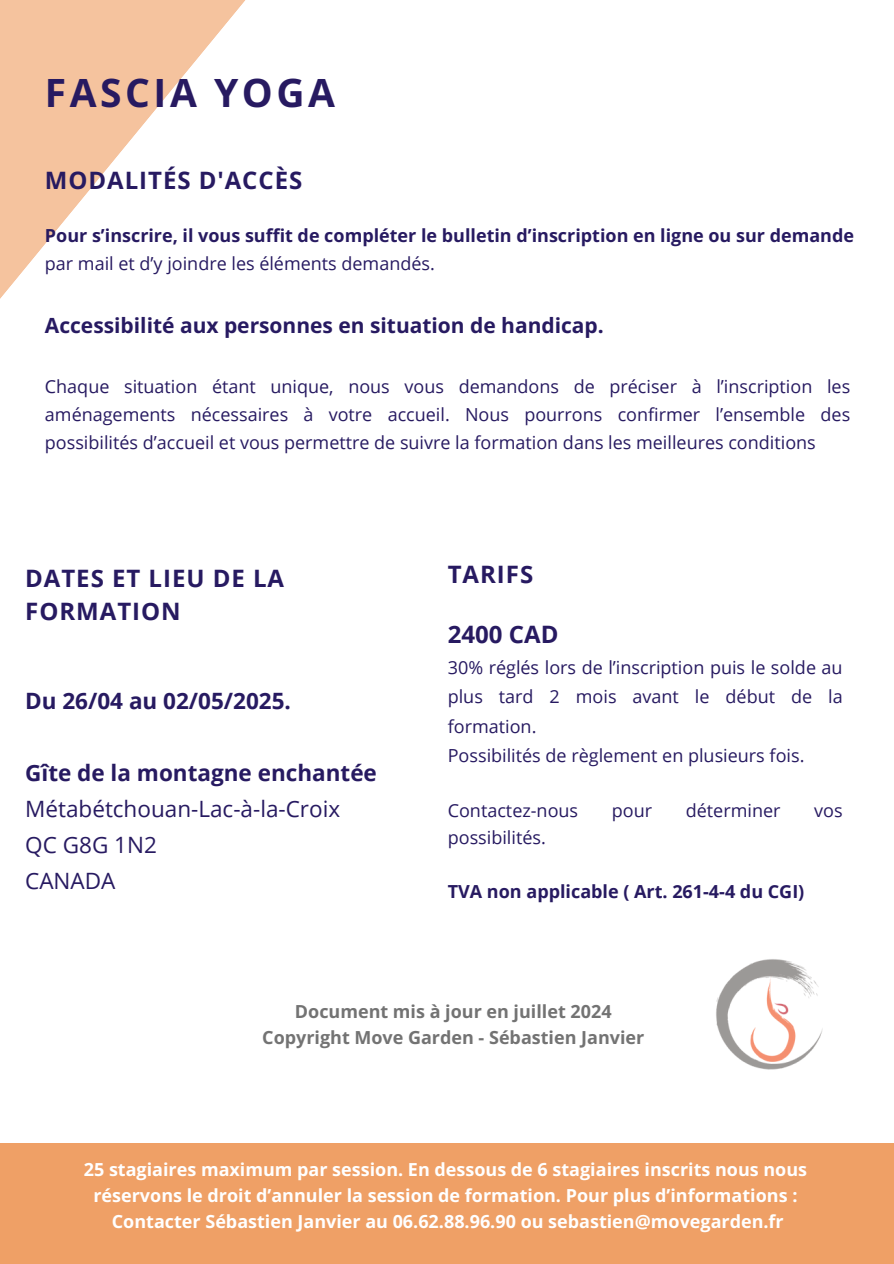
<style>
.page{position:relative;width:894px;height:1264px;background:#fff}
.page>*{position:absolute;margin:0;border:0;box-sizing:border-box;transform-origin:0 0}
.t1{font:700 39px "Open Sans";letter-spacing:.09em;color:#271a61}
.t2{font:700 24px/33.8px "Open Sans";letter-spacing:.04em;color:#271a61}
.t3{font:22.5px/36px "Open Sans";color:#271a61}
.t4{font:700 22.5px "Open Sans";color:#271a61}
.t5{font:700 21px "Open Sans";color:#271a61}
.t6{font:18px/28.2px "Open Sans";color:#271a61;text-align:justify}
.t7{font:700 18px/26px "Open Sans";color:#fff;text-align:center}
.t8{font:700 18px "Open Sans";color:#271a61}
.t9{font:700 18px/25.8px "Open Sans";color:#737373;text-align:center}
.s1{font-weight:700}
</style>
<div class="page">
<svg style="left:0;top:0;width:245px;height:299px"></svg>
<img style="left:716px;top:959px;width:107px;height:111px">
<div style="left:0;top:1143px;width:893px;height:120px;background:#efa066"></div>
<p class="t1" style="left:45px;top:65px;width:291px">FASCIA YOGA</p>
<p class="t2" style="left:45px;top:163px;width:259px">MODALITÉS D'ACCÈS</p>
<h1 class="t8" style="left:45px;top:223px;width:810px">Pour s’inscrire, il vous suffit de compléter le bulletin d’inscription en ligne ou sur demande</h1>
<h2 class="t6" style="left:45px;top:249px;width:391px">par mail et d’y joindre les éléments demandés.</h2>
<h5 class="t5" style="left:45px;top:311px;width:560px">Accessibilité aux personnes en situation de handicap.</h5>
<p class="t6" style="left:45px;top:371px;width:806px">Chaque situation étant unique, nous vous demandons de préciser à l’inscription les aménagements nécessaires à votre accueil. Nous pourrons confirmer l’ensemble des possibilités d’accueil et vous permettre de suivre la formation dans les meilleures conditions</p>
<h2 class="t2" style="left:25px;top:560px;width:260px">DATES ET LIEU DE LA<br>FORMATION</h2>
<h3 class="t4" style="left:25px;top:684px;width:267px">Du 26/04 au 02/05/2025.</h3>
<h4 class="t3" style="left:25px;top:754px;width:353px"><span class="s1">Gîte de la montagne enchantée<br></span>Métabétchouan-Lac-à-la-Croix<br>QC G8G 1N2<br>CANADA</h4>
<h2 class="t2" style="left:447px;top:557px;width:87px">TARIFS</h2>
<p class="t2" style="left:447px;top:616px;width:112px">2400 CAD</p>
<p class="t6" style="left:447px;top:652px;width:396px;line-height:29.2px">30% réglés lors de l’inscription puis le solde au plus tard 2 mois avant le début de la formation.</p>
<p class="t6" style="left:447px;top:741px;width:358px">Possibilités de règlement en plusieurs fois.</p>
<p class="t6" style="left:447px;top:796px;width:132px">Contactez-nous</p>
<p class="t6" style="left:611px;top:796px;width:42px">pour</p>
<p class="t6" style="left:685px;top:796px;width:96px">déterminer</p>
<p class="t6" style="left:814px;top:796px;width:30px">vos</p>
<p class="t6" style="left:447px;top:823px;width:100px">possibilités.</p>
<h6 class="t8" style="left:447px;top:879px;width:358px">TVA non applicable ( Art. 261-4-4 du CGI)</h6>
<p class="t9" style="left:262px;top:997px;width:383px">Document mis à jour en juillet 2024<br>Copyright Move Garden - Sébastien Janvier</p>
<h6 class="t7" style="left:84px;top:1156px;width:724px">25 stagiaires maximum par session. En dessous de 6 stagiaires inscrits nous nous réservons le droit d’annuler la session de formation. Pour plus d’informations :<br>Contacter Sébastien Janvier au 06.62.88.96.90 ou sebastien@movegarden.fr</h6>
</div>
